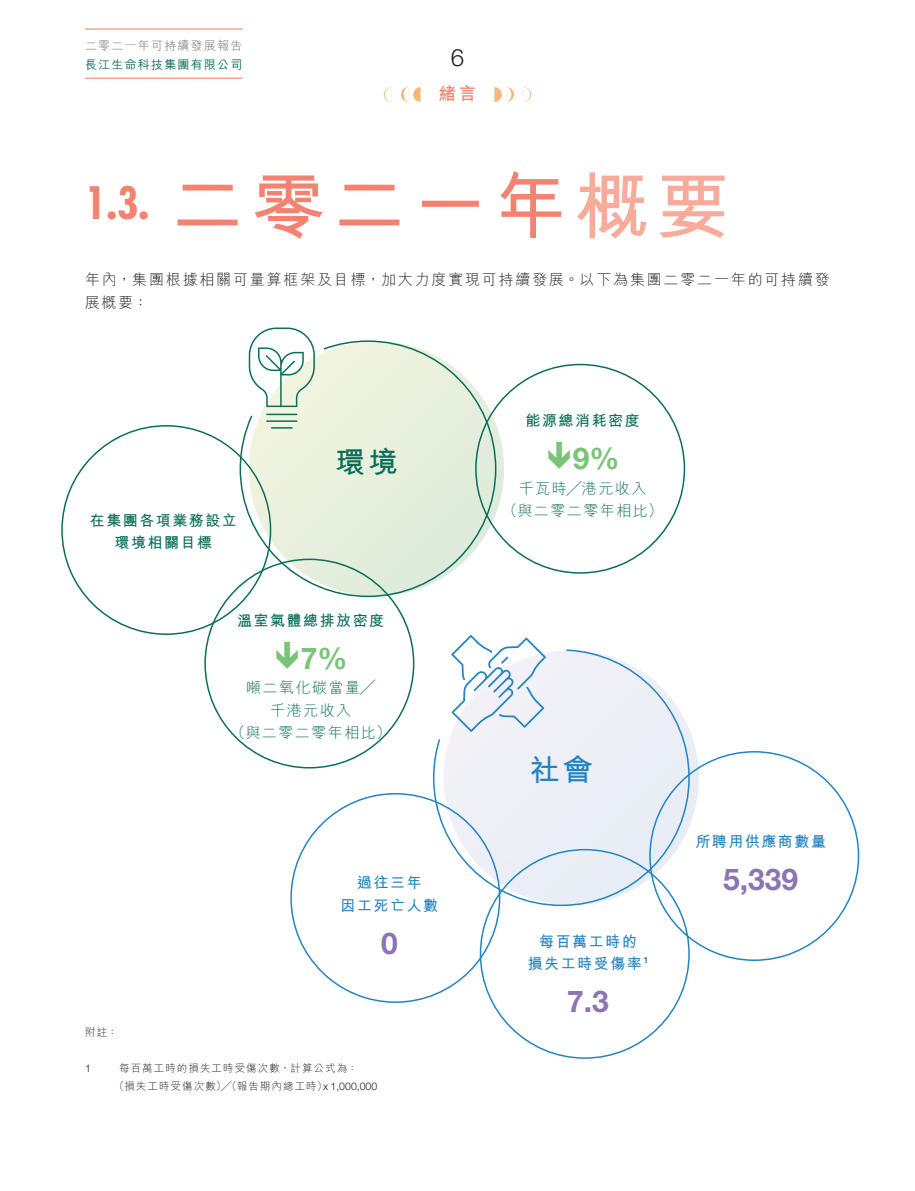
<style>
.page{position:relative;width:915px;height:1191px;background:#fff}
.page>*{position:absolute;margin:0;border:0;box-sizing:border-box;transform-origin:0 0}
.t1{font:700 73.5px "M Hei HK";letter-spacing:.1em;color:#f48271}
.t2{font:700 30px "Helvetica Neue LT Std";color:#8d74b4}
.t3{font:700 30px "Helvetica Neue LT Std";color:#7ac477}
.t4{font:700 30px "M Hei HK";color:#0b6e57}
.t5{font:700 30px "M Hei HK";color:#2384be}
.t6{font:300 24px "Helvetica Neue LT Std";color:#231f20}
.t7{font:700 18px "M Hei HK";color:#f48271}
.t8{font:300 15px/22.5px "M Hei HK";letter-spacing:.12em;color:#231f20}
.t9{font:300 15px/22.5px "M Hei HK";letter-spacing:.1em;color:#0b6e57;text-align:center}
.t10{font:700 15px/22.5px "M Hei HK";letter-spacing:.1em;color:#2384be;text-align:center}
.t11{font:700 15px/22.5px "M Hei HK";letter-spacing:.1em;color:#0b6e57;text-align:center}
.t12{font:300 12px "M Hei HK";letter-spacing:.1em;color:#6c6d70}
.t13{font:500 12px "M Hei HK";letter-spacing:.1em;color:#0b6e57}
.t14{font:300 10.5px/18px "M Hei HK";letter-spacing:.1em;color:#231f20}
.t15{font:300 10.5px "Helvetica Neue LT Std";color:#231f20}
.s1{color:#f8ab9a}
.s2{font-family:"Helvetica Neue LT Std"}
</style>
<div class="page">
<hr style="left:85px;top:28px;width:157px;height:2px;background:#f48271">
<hr style="left:85px;top:78px;width:157px;height:1px;background:#f48271">
<svg style="left:401px;top:87px;width:19px;height:15px"></svg>
<svg style="left:383px;top:87px;width:8px;height:15px"></svg>
<svg style="left:494px;top:87px;width:20px;height:15px"></svg>
<svg style="left:523px;top:87px;width:8px;height:15px"></svg>
<svg style="left:253px;top:327px;width:57px;height:13px"></svg>
<svg style="left:457px;top:635px;width:80px;height:13px"></svg>
<svg style="left:239px;top:340px;width:258px;height:258px"></svg>
<svg style="left:432px;top:648px;width:258px;height:259px"></svg>
<p class="t12" style="left:85px;top:40px;width:159px">二零二一年可持續發展報告</p>
<p class="t13" style="left:85px;top:55px;width:159px">長江生命科技集團有限公司</p>
<h3 class="t6" style="left:450px;top:42px;width:15px">6</h3>
<h3 class="t7" style="left:438px;top:80px;width:39px">緒言</h3>
<h1 class="t1" style="left:85px;top:152px;width:645px"><sup>1.3.</sup> 二零二一年<span class="s1">概要</span></h1>
<h3 class="t8" style="left:85px;top:268px;width:746px">年內，集團根據相關可量算框架及目標，加大力度實現可持續發展。以下為集團二零二一年的可持續發展概要：</h3>
<h3 class="t11" style="left:90px;top:508px;width:148px">在集團各項業務設立環境相關目標</h3>
<h2 class="t4" style="left:335px;top:440px;width:64px">環境</h2>
<h3 class="t11" style="left:237px;top:607px;width:148px">溫室氣體總排放密度</h3>
<h2 class="t3" style="left:300px;top:639px;width:48px">7%</h2>
<h3 class="t9" style="left:230px;top:676px;width:162px">噸二氧化碳當量╱<br>千港元收入<br>（與二零二零年相比）</h3>
<h3 class="t11" style="left:525px;top:408px;width:115px">能源總消耗密度</h3>
<h2 class="t3" style="left:572px;top:440px;width:48px">9%</h2>
<h3 class="t9" style="left:502px;top:477px;width:162px">千瓦時╱港元收入<br>（與二零二零年相比）</h3>
<h2 class="t5" style="left:529px;top:748px;width:64px">社會</h2>
<h3 class="t10" style="left:695px;top:828px;width:132px">所聘用供應商數量</h3>
<h3 class="t10" style="left:357px;top:870px;width:66px">過往三年</h3>
<h2 class="t2" style="left:723px;top:860px;width:77px">5,339</h2>
<h3 class="t10" style="left:340px;top:892px;width:99px">因工死亡人數</h3>
<h2 class="t2" style="left:381px;top:924px;width:18px">0</h2>
<h3 class="t10" style="left:527px;top:928px;width:122px">每百萬工時的<br>損失工時受傷率<sup>1</sup></h3>
<h2 class="t2" style="left:567px;top:983px;width:43px">7.3</h2>
<p class="t14" style="left:85px;top:1022px;width:34px">附註：</p>
<p class="t15" style="left:85px;top:1061px;width:7px">1</p>
<p class="t14" style="left:114px;top:1058px;width:265px;text-indent:5px">每百萬工時的損失工時受傷次數，計算公式為：<br>（損失工時受傷次數）╱（報告期內總工時）<span class="s2">x 1,000,000</span></p>
</div>
